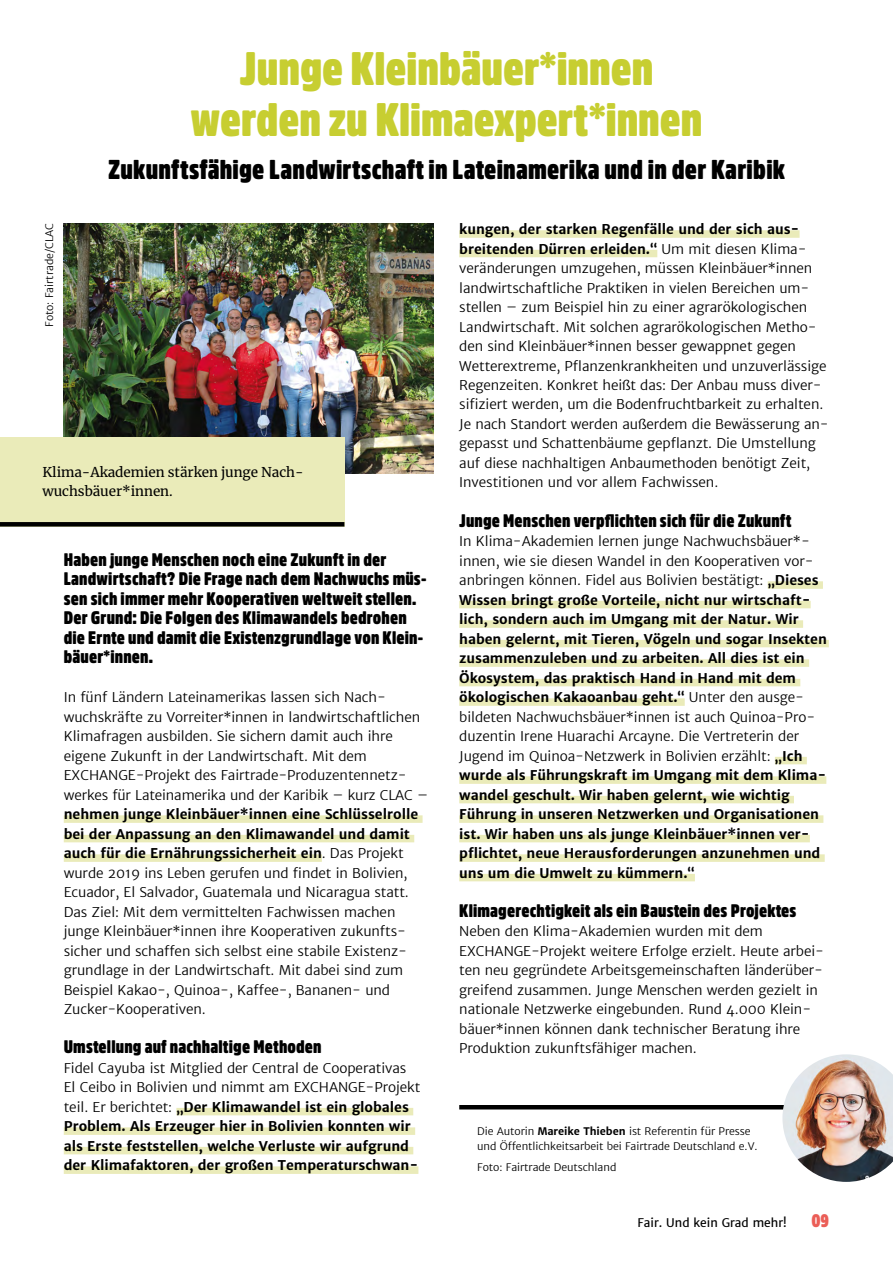
<style>
.page{position:relative;width:893px;height:1263px;background:#fff}
.page>*{position:absolute;margin:0;border:0;box-sizing:border-box;transform-origin:0 0}
.t1{font:900 46.5px/51px "Amsi Pro Condensed";color:#c7ce31;text-align:center}
.t2{font:900 27px "Amsi Pro Condensed";letter-spacing:.01em;color:#000}
.t3{font:900 18px/19.5px "Amsi Pro Condensed";letter-spacing:.01em;color:#000}
.t4{font:900 18px "Amsi Pro Condensed";color:#eb5e57}
.t5{font:300 13.5px/19.5px "Merriweather Sans";letter-spacing:-.005em;color:#000}
.t6{font:700 13.5px/19.5px "Merriweather Sans";letter-spacing:-.005em;color:#000}
.t7{font:13.5px/19.5px "Merriweather";letter-spacing:-.005em;color:#000}
.t8{font:12px "Merriweather Sans";color:#000}
.t9{font:300 10.5px/15px "Merriweather Sans";letter-spacing:-.005em;color:#000}
.s1{font-weight:700}
.s2{font-weight:300}
</style>
<div class="page">
<div style="left:64px;top:815px;width:359px;height:8px;background:#eaebb9"></div>
<div style="left:64px;top:835px;width:350px;height:7px;background:#eaebb9"></div>
<div style="left:64px;top:854px;width:258px;height:8px;background:#eaebb9"></div>
<div style="left:176px;top:1108px;width:237px;height:7px;background:#eaebb9"></div>
<div style="left:64px;top:1127px;width:351px;height:8px;background:#eaebb9"></div>
<div style="left:64px;top:1147px;width:349px;height:7px;background:#eaebb9"></div>
<div style="left:64px;top:1166px;width:354px;height:8px;background:#eaebb9"></div>
<div style="left:459px;top:230px;width:341px;height:8px;background:#eaebb9"></div>
<div style="left:459px;top:250px;width:198px;height:7px;background:#eaebb9"></div>
<div style="left:768px;top:581px;width:55px;height:8px;background:#eaebb9"></div>
<div style="left:459px;top:601px;width:352px;height:7px;background:#eaebb9"></div>
<div style="left:459px;top:620px;width:344px;height:8px;background:#eaebb9"></div>
<div style="left:459px;top:640px;width:370px;height:7px;background:#eaebb9"></div>
<div style="left:459px;top:659px;width:350px;height:8px;background:#eaebb9"></div>
<div style="left:459px;top:679px;width:341px;height:7px;background:#eaebb9"></div>
<div style="left:459px;top:698px;width:226px;height:8px;background:#eaebb9"></div>
<div style="left:775px;top:757px;width:32px;height:7px;background:#eaebb9"></div>
<div style="left:459px;top:776px;width:367px;height:8px;background:#eaebb9"></div>
<div style="left:459px;top:796px;width:335px;height:7px;background:#eaebb9"></div>
<div style="left:459px;top:815px;width:364px;height:8px;background:#eaebb9"></div>
<div style="left:459px;top:835px;width:351px;height:7px;background:#eaebb9"></div>
<div style="left:459px;top:854px;width:366px;height:8px;background:#eaebb9"></div>
<div style="left:459px;top:874px;width:236px;height:7px;background:#eaebb9"></div>
<img style="left:64px;top:223px;width:370px;height:250px">
<hr style="left:459px;top:1105px;width:338px;height:4px;background:#000">
<img style="left:782px;top:1054px;width:111px;height:128px">
<div style="left:0;top:437px;width:344px;height:89px;background:#eaebb9"></div>
<div style="left:0;top:522px;width:344px;height:5px;background:#000"></div>
<h1 class="t1" style="left:191px;top:38px;width:513px">Junge Kleinbäuer*innen werden zu Klimaexpert*innen</h1>
<h2 class="t2" style="left:108px;top:148px;width:679px">Zukunftsfähige Landwirtschaft in Lateinamerika und in der Karibik</h2>
<p class="t9" style="left:42px;top:327px;width:105px;rotate:-90deg">Foto: Fairtrade/CLAC</p>
<p class="t7" style="left:43px;top:462px;width:263px">Klima-Akademien stärken junge Nach&shy;wuchsbäuer*innen.</p>
<p class="t3" style="left:64px;top:547px;width:364px">Haben junge Menschen noch eine Zukunft in der Landwirtschaft? Die Frage nach dem Nachwuchs müs&shy;sen sich immer mehr Kooperativen weltweit stellen.<br>Der Grund: Die Folgen des Klimawandels bedrohen die Ernte und damit die Existenzgrundlage von Klein&shy;bäuer*innen.</p>
<p class="t5" style="left:64px;top:687px;width:366px">In fünf Ländern Lateinamerikas lassen sich Nach&shy;wuchskräfte zu Vorreiter*innen in landwirtschaftlichen Klimafragen ausbilden. Sie sichern damit auch ihre eigene Zukunft in der Landwirtschaft. Mit dem EXCHANGE-Projekt des Fairtrade-Produzentennetz&shy;werkes für Lateinamerika und der Karibik – kurz CLAC –</p>
<p class="t5" style="left:64px;top:804px;width:356px"><span class="s1">nehmen junge Kleinbäuer*innen eine Schlüsselrolle bei der Anpassung an den Klimawandel und damit auch für die Ernährungssicherheit ein</span>. Das Projekt wurde 2019 ins Leben gerufen und findet in Bolivien, Ecuador, El Salvador, Guatemala und Nicaragua statt.<br>Das Ziel: Mit dem vermittelten Fachwissen machen junge Kleinbäuer*innen ihre Kooperativen zukunfts&shy;sicher und schaffen sich selbst eine stabile Existenz&shy;grundlage in der Landwirtschaft. Mit dabei sind zum Beispiel Kakao-, Quinoa-, Kaffee-, Bananen- und Zucker-Kooperativen.</p>
<h3 class="t3" style="left:64px;top:1035px;width:259px">Umstellung auf nachhaltige Methoden</h3>
<p class="t6" style="left:64px;top:1058px;width:358px"><span class="s2">Fidel Cayuba ist Mitglied der Central de Cooperativas El Ceibo in Bolivien und nimmt am EXCHANGE-Projekt teil. Er berichtet:</span> „Der Klimawandel ist ein globales Problem. Als Erzeuger hier in Bolivien konnten wir als Erste feststellen, welche Verluste wir aufgrund der Klimafaktoren, der großen Temperaturschwan-</p>
<p class="t5" style="left:459px;top:219px;width:371px"><span class="s1">kungen, der starken Regenfälle und der sich aus&shy;breitenden Dürren erleiden.“</span> Um mit diesen Klima&shy;veränderungen umzugehen, müssen Kleinbäuer*innen landwirtschaftliche Praktiken in vielen Bereichen um&shy;stellen – zum Beispiel hin zu einer agrarökologischen Landwirtschaft. Mit solchen agrarökologischen Metho&shy;den sind Kleinbäuer*innen besser gewappnet gegen Wetterextreme, Pflanzenkrankheiten und unzuverlässige Regenzeiten. Konkret heißt das: Der Anbau muss diver&shy;sifiziert werden, um die Bodenfruchtbarkeit zu erhalten.<br>Je nach Standort werden außerdem die Bewässerung an&shy;gepasst und Schattenbäume gepflanzt. Die Umstellung auf diese nachhaltigen Anbaumethoden benötigt Zeit, Investitionen und vor allem Fachwissen.</p>
<h3 class="t3" style="left:459px;top:508px;width:334px">Junge Menschen verpflichten sich für die Zukunft</h3>
<p class="t6" style="left:459px;top:531px;width:369px"><span class="s2">In Klima-Akademien lernen junge Nachwuchsbäuer*- innen, wie sie diesen Wandel in den Kooperativen vor&shy;anbringen können. Fidel aus Bolivien bestätigt:</span> „Dieses Wissen bringt große Vorteile, nicht nur wirtschaft&shy;lich, sondern auch im Umgang mit der Natur. Wir haben gelernt, mit Tieren, Vögeln und sogar Insekten zusammenzuleben und zu arbeiten. All dies ist ein Ökosystem, das praktisch Hand in Hand mit dem ökologischen Kakaoanbau geht.“ <span class="s2">Unter den ausge&shy;bildeten Nachwuchsbäuer*innen ist auch Quinoa-Pro&shy;duzentin Irene Huarachi Arcayne. Die Vertreterin der Jugend im Quinoa-Netzwerk in Bolivien erzählt:</span> „Ich wurde als Führungskraft im Umgang mit dem Klima&shy;wandel geschult. Wir haben gelernt, wie wichtig Führung in unseren Netzwerken und Organisationen ist. Wir haben uns als junge Kleinbäuer*innen ver&shy;pflichtet, neue Herausforderungen anzunehmen und uns um die Umwelt zu kümmern.“</p>
<h3 class="t3" style="left:459px;top:898px;width:339px">Klimagerechtigkeit als ein Baustein des Projektes</h3>
<p class="t5" style="left:459px;top:921px;width:366px">Neben den Klima-Akademien wurden mit dem EXCHANGE-Projekt weitere Erfolge erzielt. Heute arbei&shy;ten neu gegründete Arbeitsgemeinschaften länderüber&shy;greifend zusammen. Junge Menschen werden gezielt in nationale Netzwerke eingebunden. Rund 4.000 Klein&shy;bäuer*innen können dank technischer Beratung ihre Produktion zukunftsfähiger machen.</p>
<p class="t9" style="left:477px;top:1123px;width:282px">Die Autorin <span class="s1">Mareike Thieben</span> ist Referentin für Presse und Öffentlichkeitsarbeit bei Fairtrade Deutschland e.V.</p>
<p class="t9" style="left:477px;top:1159px;width:141px">Foto: Fairtrade Deutschland</p>
<p class="t8" style="left:638px;top:1215px;width:151px">Fair. Und kein Grad mehr!</p>
<h3 class="t4" style="left:811px;top:1207px;width:19px">09</h3>
</div>
